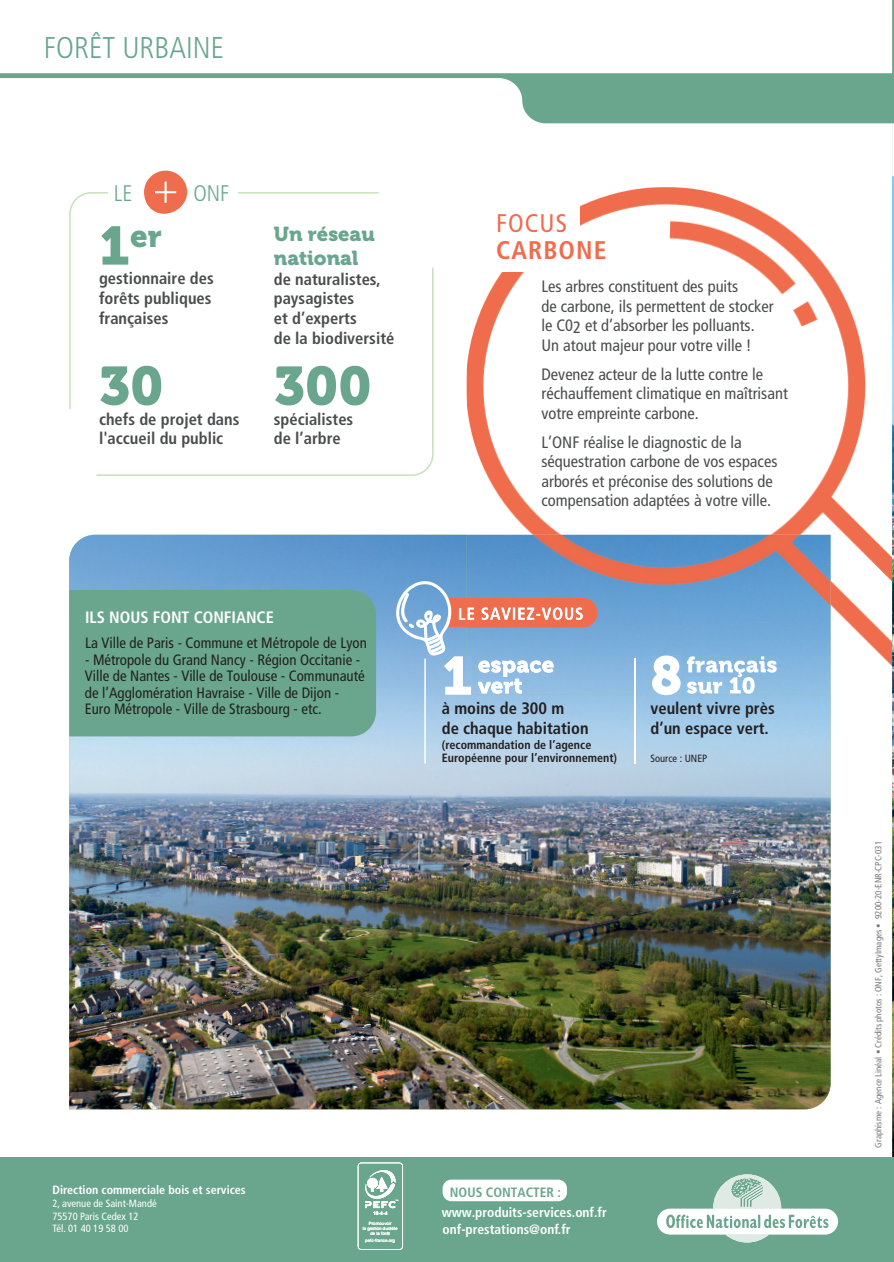
<style>
.page{position:relative;width:894px;height:1262px;background:#fff}
.page>*{position:absolute;margin:0;border:0;box-sizing:border-box;transform-origin:0 0}
.t1{font:53.7px "Museo 900";color:#69a68d}
.t2{font:53.7px "Museo 900";color:#fff}
.t3{font:31.35px "Museo 900";color:#69a68d}
.t4{font:300 condensed 30px "Frutiger";color:#69a68d}
.t5{font:700 condensed 25.5px "Frutiger LT Std";letter-spacing:.04em;color:#ef6c4d}
.t6{font:condensed 25.5px "Frutiger LT Std";letter-spacing:.04em;color:#ef6c4d}
.t7{font:300 condensed 22.5px "Frutiger LT Std";color:#69a68d}
.t8{font:20.1px/24.2px "Museo 900";color:#69a68d}
.t9{font:condensed 16.5px/19.5px "Frutiger LT Std";color:#4b4c4d}
.t10{font:700 condensed 16.5px/19.8px "Frutiger LT Std";color:#4b4c4d}
.t11{font:700 condensed 16.5px/19.5px "Frutiger LT Std";color:#231f20}
.t12{font:700 condensed 16.5px "Frutiger";color:#fff}
.t13{font:condensed 15px/16.5px "Frutiger";color:#231f20}
.t14{font:700 condensed 13.5px/16.2px "Frutiger LT Std";color:#fff}
.t15{font:700 condensed 13.5px "Frutiger LT Std";color:#69a68d}
.t16{font:700 condensed 12px/13.5px "Frutiger LT Std";color:#231f20}
.t17{font:700 condensed 12px "Frutiger LT Std";color:#fff}
.t18{font:condensed 10.5px/12.6px "Frutiger LT Std";color:#fff}
.t19{font:condensed 10.5px "Frutiger LT Std";color:#231f20}
.t20{font:condensed 9px "Frutiger";color:#76787b}
.t21{font:700 4.95px "Arial";color:#fff}
.t22{font:4.5px/5.2px "Arial";color:#fff;text-align:center}
.s1{font-size:53.7px}
</style>
<div class="page">
<img style="left:69px;top:534px;width:761px;height:575px">
<div style="left:69px;top:590px;width:307px;height:146px;background:#69a68d"></div>
<hr style="left:424px;top:658px;width:1px;height:105px;background:#fff">
<hr style="left:633px;top:658px;width:2px;height:105px;background:#fff">
<svg style="left:392px;top:579px;width:74px;height:77px"></svg>
<img style="left:466px;top:187px;width:425px;height:507px">
<img style="left:466px;top:534px;width:364px;height:160px">
<img style="left:466px;top:656px;width:5px;height:38px">
<img style="left:478px;top:660px;width:75px;height:17px">
<img style="left:478px;top:678px;width:43px;height:15px">
<img style="left:651px;top:655px;width:29px;height:39px">
<img style="left:686px;top:656px;width:91px;height:21px">
<img style="left:686px;top:677px;width:68px;height:16px">
<img style="left:633px;top:658px;width:2px;height:36px">
<div style="left:466px;top:598px;width:131px;height:29px;background:#ef6c4d"></div>
<img style="left:466px;top:607px;width:116px;height:12px">
<div style="left:489px;top:204px;width:91px;height:68px;background:#fff"></div>
<hr style="left:891px;top:173px;width:2px;height:984px;background:#78cef4">
<img style="left:891px;top:266px;width:2px;height:891px">
<hr style="left:891px;top:0;width:2px;height:173px;background:#69a68d">
<hr style="left:891px;top:1157px;width:2px;height:104px;background:#69a68d">
<div style="left:0;top:1157px;width:891px;height:104px;background:#69a68d"></div>
<svg style="left:657px;top:1174px;width:180px;height:68px"></svg>
<svg style="left:357px;top:1162px;width:46px;height:87px"></svg>
<svg style="left:0;top:73px;width:893px;height:103px"></svg>
<svg style="left:96px;top:267px;width:338px;height:209px"></svg>
<svg style="left:69px;top:192px;width:311px;height:219px"></svg>
<div style="left:108px;top:177px;width:130px;height:31px;background:#fff"></div>
<div style="left:138px;top:164px;width:55px;height:56px;background:#fff;border-radius:50%"></div>
<div style="left:144px;top:171px;width:43px;height:43px;background:#ef6c4d;border-radius:21px"></div>
<hr style="left:164px;top:181px;width:3px;height:22px;background:#fff">
<hr style="left:155px;top:191px;width:21px;height:2px;background:#fff">
<div style="left:442px;top:1179px;width:124px;height:22px;background:#fff;border-radius:9px"></div>
<h3 class="t4" style="left:44px;top:30px;width:182px">FORÊT URBAINE</h3>
<h3 class="t7" style="left:114px;top:180px;width:20px">LE</h3>
<h3 class="t7" style="left:193px;top:180px;width:37px">ONF</h3>
<h2 class="t3" style="left:99px;top:218px;width:64px"><span class="s1">1</span>er</h2>
<p class="t10" style="left:99px;top:269px;width:116px">gestionnaire des forêts publiques françaises</p>
<h1 class="t1" style="left:99px;top:355px;width:66px">30</h1>
<p class="t10" style="left:99px;top:409px;width:142px">chefs de projet dans l'accueil du public</p>
<p class="t8" style="left:274px;top:222px;width:102px">Un réseau national</p>
<p class="t10" style="left:274px;top:269px;width:122px">de naturalistes, paysagistes<br>et d’experts<br>de la biodiversité</p>
<h1 class="t1" style="left:274px;top:355px;width:99px">300</h1>
<p class="t10" style="left:274px;top:409px;width:81px">spécialistes de l’arbre</p>
<h3 class="t6" style="left:496px;top:208px;width:72px">FOCUS</h3>
<h3 class="t5" style="left:496px;top:235px;width:112px">CARBONE</h3>
<p class="t9" style="left:541px;top:277px;width:234px">Les arbres constituent des puits<br>de carbone, ils permettent de stocker le C02 et d’absorber les polluants.<br>Un atout majeur pour votre ville !</p>
<p class="t9" style="left:541px;top:364px;width:248px">Devenez acteur de la lutte contre le réchauffement climatique en maîtrisant votre empreinte carbone.</p>
<p class="t9" style="left:541px;top:432px;width:237px">L’ONF réalise le diagnostic de la séquestration carbone de vos espaces arborés et préconise des solutions de compensation adaptées à votre ville.</p>
<p class="t12" style="left:85px;top:607px;width:190px">ILS NOUS FONT CONFIANCE</p>
<p class="t13" style="left:85px;top:635px;width:283px">La Ville de Paris - Commune et Métropole de Lyon</p>
<p class="t13" style="left:85px;top:651px;width:281px">- Métropole du Grand Nancy - Région Occitanie - Ville de Nantes - Ville de Toulouse - Communauté de l’Agglomération Havraise - Ville de Dijon - Euro Métropole - Ville de Strasbourg - etc.</p>
<h1 class="t2" style="left:441px;top:645px;width:33px">1</h1>
<p class="t11" style="left:441px;top:698px;width:148px">à moins de 300 m<br>de chaque habitation</p>
<p class="t16" style="left:441px;top:737px;width:177px">(recommandation de l’agence<br>Européenne pour l’environnement)</p>
<p class="t11" style="left:650px;top:698px;width:126px">veulent vivre près d’un espace vert.</p>
<p class="t19" style="left:650px;top:751px;width:58px">Source : UNEP</p>
<p class="t17" style="left:52px;top:1182px;width:195px">Direction commerciale bois et services</p>
<p class="t18" style="left:52px;top:1209px;width:87px">75570 Paris Cedex 12<br>Tél. 01 40 19 58 00</p>
<p class="t18" style="left:52px;top:1196px;width:106px">2, avenue de Saint-Mandé</p>
<p class="t21" style="left:373px;top:1209px;width:16px">10-4-4</p>
<p class="t22" style="left:362px;top:1220px;width:36px">Promouvoir<br>la gestion durable de la forêt</p>
<p class="t22" style="left:365px;top:1237px;width:31px">pefc-france.org</p>
<p class="t15" style="left:450px;top:1183px;width:113px">NOUS CONTACTER :</p>
<p class="t14" style="left:441px;top:1204px;width:167px">www.produits-services.onf.fr onf-prestations@onf.fr</p>
<p class="t20" style="left:872px;top:1147px;width:308px;rotate:-90deg">Graphisme : Agence Linéal • Crédits photos : ONF, GettyImages • 9200-20-ENR-CPC-031</p>
</div>
